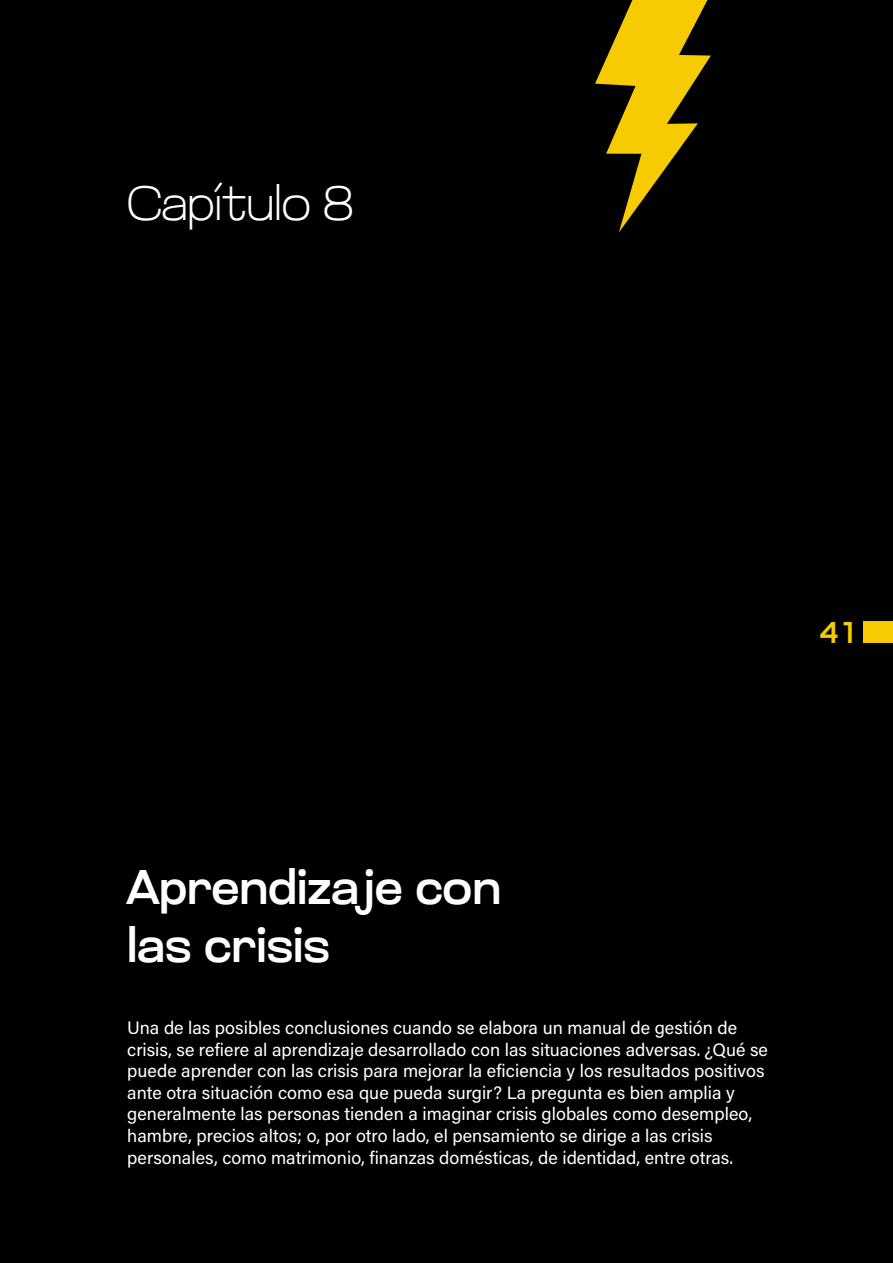
<style>
.page{position:relative;width:893px;height:1263px;background:#fff}
.page>*{position:absolute;margin:0;border:0;box-sizing:border-box;transform-origin:0 0}
.t1{font:700 48px/57.6px "Glancyr";color:#fff}
.t2{font:700 30px "Glancyr";color:#f6cb01}
.t3{font:18px/21.6px "Acumin Variable Concept";color:#fff}
</style>
<div class="page">
<div style="left:1px;top:1px;width:891px;height:1261px;background:#000"></div>
<svg style="left:595px;top:0;width:116px;height:232px"></svg>
<div style="left:863px;top:621px;width:30px;height:22px;background:#f6cb01"></div>
<h1 class="t1" style="left:127px;top:172px;width:228px">Capítulo 8</h1>
<h2 class="t2" style="left:820px;top:612px;width:35px">41</h2>
<h1 class="t1" style="left:127px;top:856px;width:375px">Aprendizaje con las crisis</h1>
<p class="t3" style="left:127px;top:1016px;width:642px">Una de las posibles conclusiones cuando se elabora un manual de gestión de crisis, se refiere al aprendizaje desarrollado con las situaciones adversas. ¿Qué se puede aprender con las crisis para mejorar la eficiencia y los resultados positivos ante otra situación como esa que pueda surgir? La pregunta es bien amplia y generalmente las personas tienden a imaginar crisis globales como desempleo, hambre, precios altos; o, por otro lado, el pensamiento se dirige a las crisis personales, como matrimonio, finanzas domésticas, de identidad, entre otras.</p>
</div>
